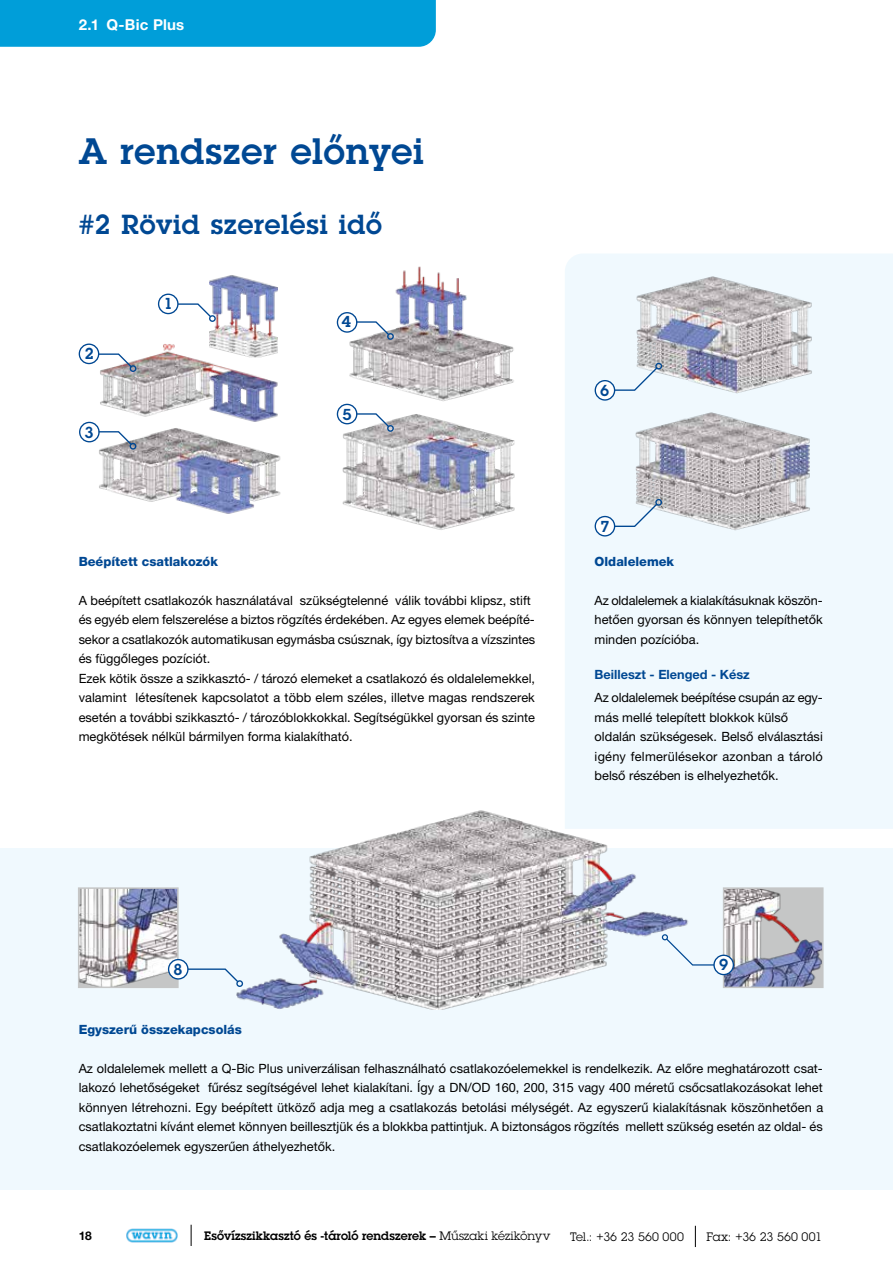
<style>
.page{position:relative;width:893px;height:1263px;background:#fff}
.page>*{position:absolute;margin:0;border:0;box-sizing:border-box;transform-origin:0 0}
.t1{font:600 36px "Lubalin Graphfor Wavin";letter-spacing:.025em;color:#004893}
.t2{font:600 27px "Lubalin Graphfor Wavin";letter-spacing:.03em;color:#004893}
.t3{font:600 15.6px "Lubalin Graph Std";color:#004893}
.t4{font:700 15px "Helvetica Neue LT Pro";letter-spacing:.015em;color:#fff}
.t5{font:12.75px/19.5px "Helvetica Neue LT Pro";color:#000;text-align:justify}
.t6{font:800 12.75px "Helvetica Neue LT Pro";color:#004893}
.t7{font:700 12.75px "Helvetica Neue LT Pro";color:#004893}
.t8{font:600 12px "Lubalin Graphfor Wavin";letter-spacing:.005em;color:#000}
.t9{font:12px "Lubalin Graph Std";letter-spacing:-.005em;color:#000}
.t10{font:700 12px "Helvetica Neue LT Pro";color:#000}
.s1{font-family:"Lubalin Graph Std"}
.s2{font-weight:400}
</style>
<div class="page">
<img style="left:126px;top:1228px;width:52px;height:15px">
<div style="left:0;top:848px;width:893px;height:342px;background:#f0f9fe"></div>
<div style="left:565px;top:254px;width:328px;height:575px;background:#f0f9fe"></div>
<img style="left:210px;top:275px;width:68px;height:68px">
<img style="left:97px;top:343px;width:181px;height:79px">
<img style="left:96px;top:426px;width:185px;height:88px">
<svg style="left:97px;top:353px;width:36px;height:16px"></svg>
<div style="left:130px;top:365px;width:6px;height:7px;border:1px solid #004893;border-radius:50%"></div>
<div style="left:79px;top:343px;width:20px;height:21px;border:1px solid #004893;border-radius:50%"></div>
<svg style="left:177px;top:303px;width:35px;height:16px"></svg>
<div style="left:209px;top:315px;width:7px;height:7px;border:1px solid #004893;border-radius:50%"></div>
<div style="left:158px;top:294px;width:21px;height:20px;border:1px solid #004893;border-radius:50%"></div>
<svg style="left:97px;top:430px;width:36px;height:16px"></svg>
<div style="left:130px;top:443px;width:6px;height:7px;border:1px solid #004893;border-radius:50%"></div>
<div style="left:79px;top:422px;width:21px;height:20px;border:1px solid #004893;border-radius:50%"></div>
<img style="left:236px;top:806px;width:458px;height:203px">
<img style="left:726px;top:890px;width:95px;height:95px">
<div style="left:723px;top:887px;width:101px;height:101px;border:2px solid #c5c6c6"></div>
<img style="left:81px;top:890px;width:95px;height:95px">
<div style="left:78px;top:887px;width:101px;height:101px;border:2px solid #c5c6c6"></div>
<img style="left:635px;top:273px;width:180px;height:120px">
<img style="left:634px;top:410px;width:180px;height:120px">
<svg style="left:613px;top:366px;width:46px;height:25px"></svg>
<div style="left:655px;top:363px;width:7px;height:6px;border:1px solid #004893;border-radius:50%"></div>
<div style="left:595px;top:381px;width:20px;height:19px;background:#fff;border-radius:50%"></div>
<div style="left:595px;top:380px;width:20px;height:21px;border:1px solid #004893;border-radius:50%"></div>
<svg style="left:613px;top:502px;width:46px;height:26px"></svg>
<div style="left:655px;top:499px;width:7px;height:7px;border:1px solid #004893;border-radius:50%"></div>
<div style="left:595px;top:516px;width:20px;height:20px;background:#fff;border-radius:50%"></div>
<div style="left:595px;top:516px;width:20px;height:20px;border:1px solid #004893;border-radius:50%"></div>
<img style="left:349px;top:266px;width:165px;height:122px">
<img style="left:339px;top:388px;width:176px;height:142px">
<svg style="left:355px;top:321px;width:35px;height:15px"></svg>
<div style="left:387px;top:333px;width:7px;height:7px;border:1px solid #004893;border-radius:50%"></div>
<div style="left:337px;top:312px;width:20px;height:21px;border:1px solid #004893;border-radius:50%"></div>
<svg style="left:355px;top:413px;width:35px;height:15px"></svg>
<div style="left:387px;top:425px;width:7px;height:7px;border:1px solid #004893;border-radius:50%"></div>
<div style="left:337px;top:404px;width:20px;height:20px;border:1px solid #004893;border-radius:50%"></div>
<svg style="left:662px;top:934px;width:69px;height:32px"></svg>
<svg style="left:714px;top:955px;width:19px;height:19px"></svg>
<div style="left:713px;top:954px;width:21px;height:21px;border:1px solid #004893;border-radius:50%"></div>
<svg style="left:172px;top:968px;width:68px;height:15px"></svg>
<div style="left:236px;top:980px;width:7px;height:7px;border:1px solid #004893;border-radius:50%"></div>
<div style="left:169px;top:959px;width:19px;height:20px;background:#fff;border-radius:50%"></div>
<div style="left:168px;top:959px;width:21px;height:20px;border:1px solid #004893;border-radius:50%"></div>
<div style="left:0;top:0;width:436px;height:47px;background:#009ed9"></div>
<svg style="left:191px;top:1225px;width:1px;height:21px"></svg>
<svg style="left:695px;top:1226px;width:1px;height:21px"></svg>
<p class="t4" style="left:79px;top:16px;width:107px">2.1 Q-Bic Plus</p>
<h1 class="t1" style="left:79px;top:127px;width:347px">A rendszer előnyei</h1>
<h2 class="t2" style="left:79px;top:206px;width:305px"><span class="s1">#2</span> Rövid szerelési idő</h2>
<p class="t3" style="left:85px;top:343px;width:11px">2</p>
<p class="t3" style="left:84px;top:422px;width:11px">3</p>
<p class="t3" style="left:164px;top:293px;width:11px">1</p>
<p class="t3" style="left:342px;top:312px;width:11px">4</p>
<p class="t3" style="left:342px;top:404px;width:11px">5</p>
<p class="t6" style="left:79px;top:553px;width:141px">Beépített csatlakozók</p>
<p class="t5" style="left:79px;top:590px;width:458px;text-align:left">A beépített csatlakozók használatával szükségtelenné válik további klipsz, stift és egyéb elem felszerelése a biztos rögzítés érdekében. Az egyes elemek beépíté&shy;sekor a csatlakozók automatikusan egymásba csúsznak, így biztosítva a vízszintes és függőleges pozíciót.<br>Ezek kötik össze a szikkasztó- / tározó elemeket a csatlakozó és oldalelemekkel, valamint létesítenek kapcsolatot a több elem széles, illetve magas rendszerek esetén a további szikkasztó- / tározóblokkokkal. Segítségükkel gyorsan és szinte megkötések nélkül bármilyen forma kialakítható.</p>
<p class="t3" style="left:600px;top:380px;width:11px">6</p>
<p class="t3" style="left:600px;top:516px;width:11px">7</p>
<p class="t6" style="left:595px;top:553px;width:81px">Oldalelemek</p>
<p class="t5" style="left:595px;top:590px;width:230px">Az oldalelemek a kialakításuknak köszön&shy;hetően gyorsan és könnyen telepíthetők minden pozícióba.</p>
<p class="t7" style="left:595px;top:666px;width:157px">Beilleszt - Elenged - Kész</p>
<p class="t5" style="left:595px;top:688px;width:230px;text-align:left">Az oldalelemek beépítése csupán az egy&shy;más mellé telepített blokkok külső oldalán szükségesek. Belső elválasztási igény felmerülésekor azonban a tároló belső részében is elhelyezhetők.</p>
<p class="t3" style="left:174px;top:959px;width:11px">8</p>
<p class="t3" style="left:719px;top:954px;width:11px">9</p>
<p class="t6" style="left:79px;top:1021px;width:165px">Egyszerű összekapcsolás</p>
<p class="t5" style="left:79px;top:1058px;width:746px">Az oldalelemek mellett a Q-Bic Plus univerzálisan felhasználható csatlakozóelemekkel is rendelkezik. Az előre meghatározott csat&shy;lakozó lehetőségeket fűrész segítségével lehet kialakítani. Így a DN/OD 160, 200, 315 vagy 400 méretű csőcsatlakozásokat lehet könnyen létrehozni. Egy beépített ütköző adja meg a csatlakozás betolási mélységét. Az egyszerű kialakításnak köszönhetően a csatlakoztatni kívánt elemet könnyen beillesztjük és a blokkba pattintjuk. A biztonságos rögzítés mellett szükség esetén az oldal- és csatlakozóelemek egyszerűen áthelyezhetők.</p>
<p class="t10" style="left:79px;top:1228px;width:15px">18</p>
<p class="t8" style="left:204px;top:1228px;width:348px">Esővízszikkasztó és -tároló rendszerek <span class="s1">–</span> <span class="s2">Műszaki kézikönyv</span></p>
<p class="t9" style="left:570px;top:1229px;width:116px">Tel.: +36 23 560 000</p>
<p class="t9" style="left:706px;top:1229px;width:117px">Fax: +36 23 560 001</p>
</div>
